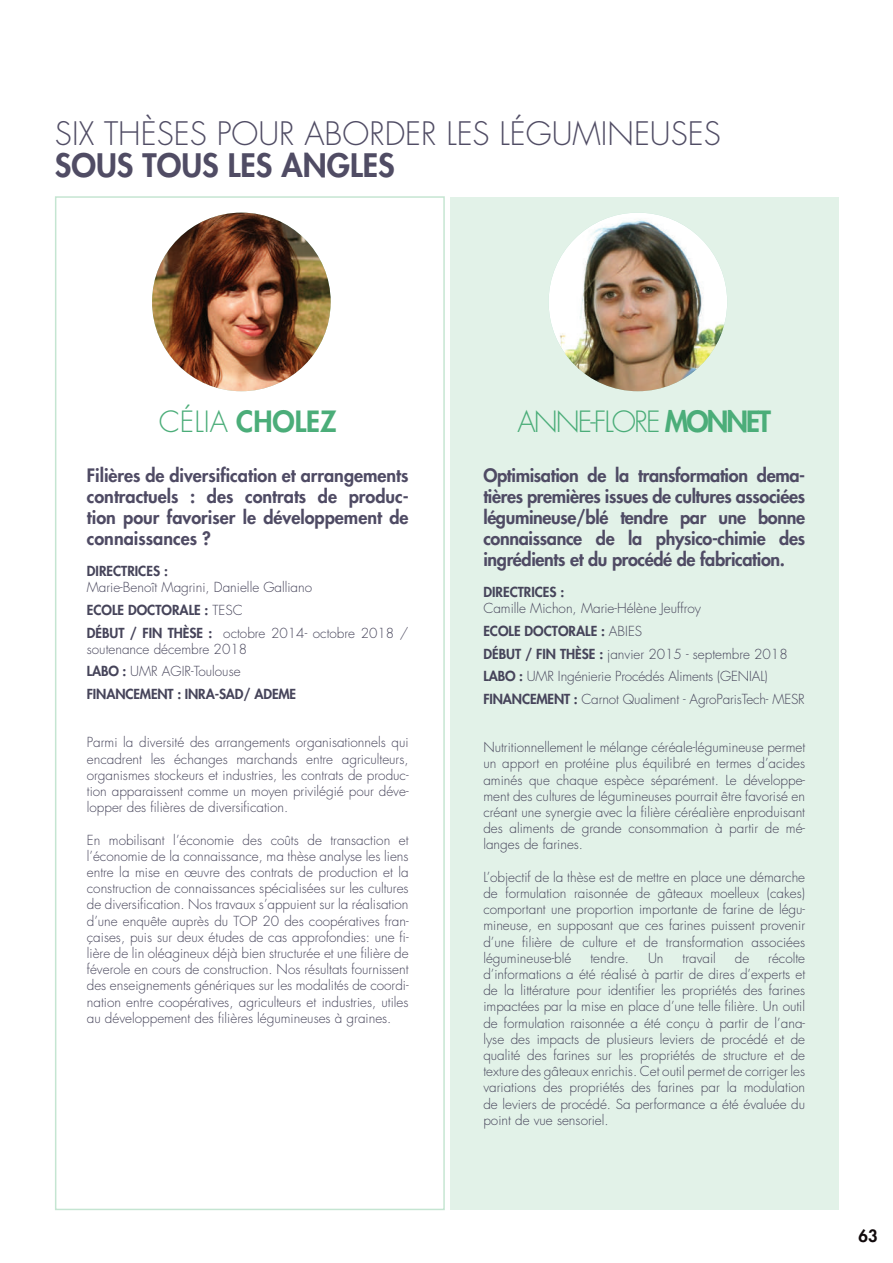
<style>
.page{position:relative;width:893px;height:1263px;background:#fff}
.page>*{position:absolute;margin:0;border:0;box-sizing:border-box;transform-origin:0 0}
.t1{font:300 31.5px "Futura Std";color:#504c64}
.t2{font:800 31.5px "Futura Std";color:#504c64}
.t3{font:300 28.5px "Futura Std";letter-spacing:-.07em;color:#4bad79}
.t4{font:800 28.5px "Futura Std";color:#4bad79}
.t5{font:800 18px/21px "Futura Std";letter-spacing:-.01em;color:#4f4b64;text-align:justify}
.t6{font:800 16.5px "Futura Std";color:#110a0c}
.t7{font:300 13.5px/16.2px "Futura Std";color:#46445a;text-align:justify}
.t8{font:800 13.5px "Futura Std";color:#46445a}
.s1{font-weight:300}
.s2{font-weight:800}
</style>
<div class="page">
<div style="left:55px;top:196px;width:390px;height:1014px;border:2px solid #9fd4b4"></div>
<div style="left:450px;top:197px;width:388px;height:1012px;background:#e2f2e8"></div>
<img style="left:152px;top:213px;width:179px;height:178px;border-radius:89px">
<img style="left:549px;top:213px;width:178px;height:178px;border-radius:89px">
<h1 class="t1" style="left:55px;top:114px;width:668px">SIX THÈSES POUR ABORDER LES LÉGUMINEUSES</h1>
<h1 class="t2" style="left:55px;top:145px;width:341px">SOUS TOUS LES ANGLES</h1>
<h2 class="t4" style="left:159px;top:403px;width:179px"><span class="s1">CÉLIA</span> CHOLEZ</h2>
<h3 class="t5" style="left:87px;top:465px;width:323px">Filières de diversification et arrangements contractuels : des contrats de produc&shy;tion pour favoriser le développement de connaissances ?</h3>
<p class="t8" style="left:87px;top:563px;width:83px">DIRECTRICES :</p>
<p class="t7" style="left:87px;top:577px;width:323px;line-height:22.5px;text-align:left">Marie-Benoît Magrini, Danielle Galliano<br><span class="s2">ECOLE DOCTORALE :</span> TESC<br><span class="s2">DÉBUT / FIN THÈSE :</span> octobre 2014- octobre 2018 /</p>
<p class="t7" style="left:87px;top:638px;width:211px;line-height:22.5px;text-align:left">soutenance décembre 2018<br><span class="s2">LABO :</span> UMR AGIR-Toulouse<br><span class="s2">FINANCEMENT : INRA-SAD/ ADEME</span></p>
<p class="t7" style="left:87px;top:735px;width:323px">Parmi la diversité des arrangements organisationnels qui encadrent les échanges marchands entre agriculteurs, organismes stockeurs et industries, les contrats de produc&shy;tion apparaissent comme un moyen privilégié pour déve&shy;lopper des filières de diversification.</p>
<p class="t7" style="left:87px;top:832px;width:323px">En mobilisant l’économie des coûts de transaction et l’économie de la connaissance, ma thèse analyse les liens entre la mise en œuvre des contrats de production et la construction de connaissances spécialisées sur les cultures de diversification. Nos travaux s’appuient sur la réalisation d’une enquête auprès du TOP 20 des coopératives fran&shy;çaises, puis sur deux études de cas approfondies: une fi&shy;lière de lin oléagineux déjà bien structurée et une filière de féverole en cours de construction. Nos résultats fournissent des enseignements génériques sur les modalités de coordi&shy;nation entre coopératives, agriculteurs et industries, utiles au développement des filières légumineuses à graines.</p>
<h2 class="t3" style="left:518px;top:404px;width:255px">ANNE-FLORE <span class="s2">MONNET</span></h2>
<h3 class="t5" style="left:483px;top:465px;width:323px">Optimisation de la transformation dema&shy;tières premières issues de cultures associées légumineuse/blé tendre par une bonne connaissance de la physico-chimie des ingrédients et du procédé de fabrication.</h3>
<p class="t8" style="left:483px;top:584px;width:83px">DIRECTRICES :</p>
<p class="t7" style="left:483px;top:598px;width:323px;line-height:22.5px;text-align:left">Camille Michon, Marie-Hélène Jeuffroy<br><span class="s2">ECOLE DOCTORALE :</span> ABIES<br><span class="s2">DÉBUT / FIN THÈSE :</span> janvier 2015 - septembre 2018<br><span class="s2">LABO :</span> UMR Ingénierie Procédés Aliments (GENIAL)<br><span class="s2">FINANCEMENT :</span> Carnot Qualiment - AgroParisTech- MESR</p>
<p class="t7" style="left:483px;top:739px;width:323px">Nutritionnellement le mélange céréale-légumineuse permet un apport en protéine plus équilibré en termes d’acides aminés que chaque espèce séparément. Le développe&shy;ment des cultures de légumineuses pourrait être favorisé en créant une synergie avec la filière céréalière enproduisant des aliments de grande consommation à partir de mé&shy;langes de farines.</p>
<p class="t7" style="left:483px;top:869px;width:323px">L’objectif de la thèse est de mettre en place une démarche de formulation raisonnée de gâteaux moelleux (cakes) comportant une proportion importante de farine de légu&shy;mineuse, en supposant que ces farines puissent provenir d’une filière de culture et de transformation associées légumineuse-blé</p>
<p class="t7" style="left:483px;top:950px;width:323px;text-indent:285px">récolte d’informations a été réalisé à partir de dires d’experts et de la littérature pour identifier les propriétés des farines impactées par la mise en place d’une telle filière. Un outil de formulation raisonnée a été conçu à partir de l’ana&shy;lyse des impacts de plusieurs leviers de procédé et de qualité des farines sur les propriétés de structure et de texture des gâteaux enrichis. Cet outil permet de corriger les variations des propriétés des farines par la modulation de leviers de procédé. Sa performance a été évaluée du point de vue sensoriel.</p>
<p class="t7" style="left:590px;top:950px;width:40px">tendre.</p>
<p class="t7" style="left:648px;top:950px;width:17px">Un</p>
<p class="t7" style="left:682px;top:950px;width:35px">travail</p>
<p class="t7" style="left:735px;top:950px;width:16px">de</p>
<p class="t6" style="left:858px;top:1225px;width:21px">63</p>
</div>
